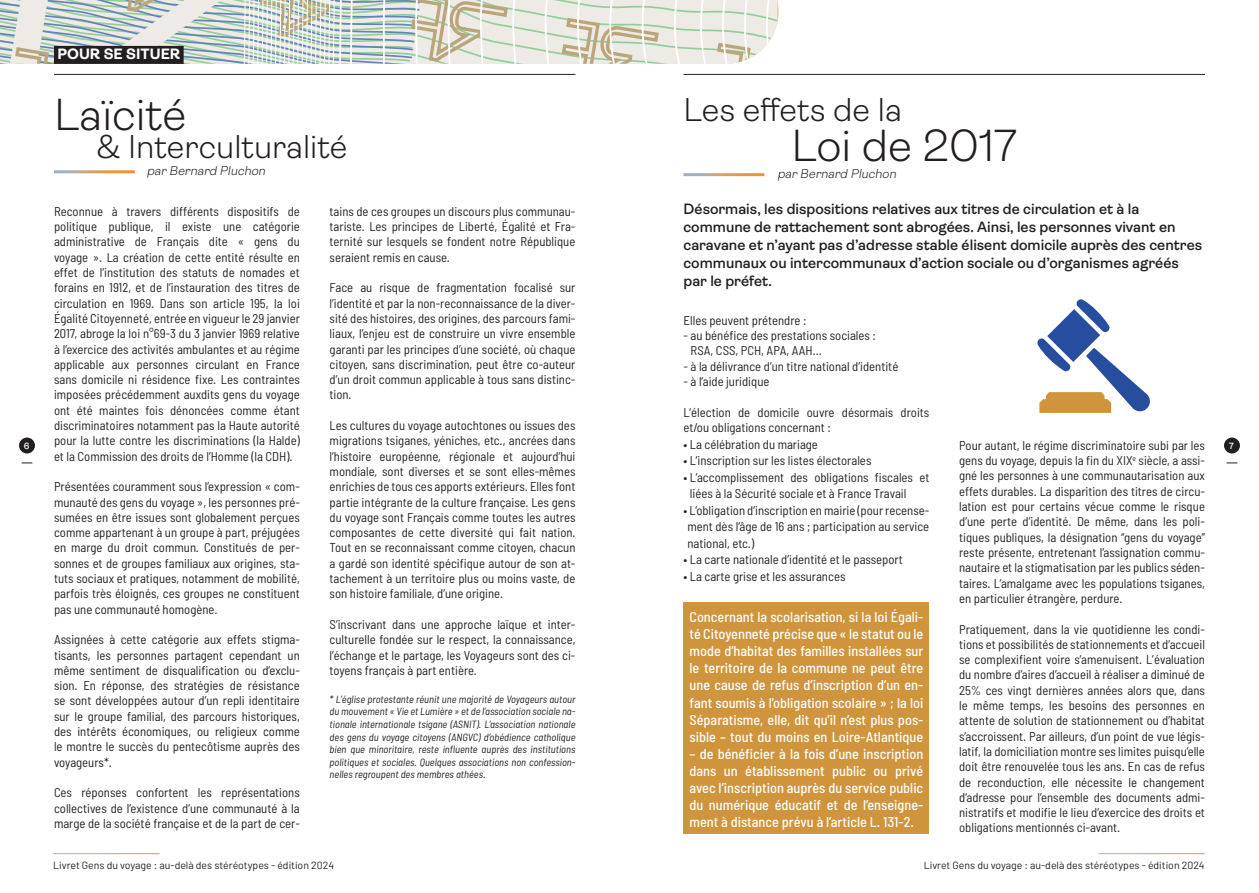
<style>
.page{position:relative;width:1259px;height:893px;background:#fff}
.page>*{position:absolute;margin:0;border:0;box-sizing:border-box;transform-origin:0 0}
.t1{font:300 45px "Ambit";color:#231f20}
.t2{font:300 33px "Ambit";color:#231f20}
.t3{font:600 15px/18px "Ambit";color:#231f20}
.t4{font:700 15px "Ambit";color:#fff}
.t5{font:500 semi-condensed 14.25px/17.1px "Barlow";color:#fff;text-align:justify}
.Paragraphe_de_liste{font:semi-condensed 12.75px/15.3px "Barlow";color:#231f20;text-align:justify}
.Paragraphe_de_liste-2{font:italic 300 12.75px "Ambit";color:#231f20}
.t6{font:italic semi-condensed 10.5px/12.6px "Barlow";color:#231f20;text-align:justify}
.t7{font:10.5px "Barlow";color:#231f20}
.t8{font:600 9px "Ambit";color:#fff}
</style>
<div class="page">
<div style="left:683px;top:602px;width:246px;height:231px;background:#d0943d"></div>
<svg style="left:0;top:0;width:777px;height:64px;background:#d4d9d1"></svg>
<div style="left:54px;top:46px;width:130px;height:18px;background:#231f20"></div>
<hr style="left:54px;top:74px;width:521px;height:1px;background:#231f20">
<hr style="left:683px;top:74px;width:522px;height:1px;background:#231f20">
<svg style="left:1037px;top:299px;width:113px;height:114px"></svg>
<div style="left:19px;top:438px;width:16px;height:15px;background:#231f20;border-radius:50%"></div>
<div style="left:1224px;top:438px;width:16px;height:15px;background:#231f20;border-radius:50%"></div>
<p class="t4" style="left:57px;top:46px;width:124px">POUR SE SITUER</p>
<p class="t1" style="left:54px;top:90px;width:134px">Laïcité</p>
<p class="t2" style="left:97px;top:129px;width:252px">&amp; Interculturalité</p>
<p class="t2" style="left:683px;top:91px;width:220px">Les effets de la</p>
<p class="t1" style="left:791px;top:121px;width:227px">Loi de 2017</p>
<p class="Paragraphe_de_liste-2" style="left:147px;top:164px;width:123px">par Bernard Pluchon</p>
<p class="Paragraphe_de_liste-2" style="left:777px;top:166px;width:123px">par Bernard Pluchon</p>
<p class="t3" style="left:683px;top:200px;width:520px">Désormais, les dispositions relatives aux titres de circulation et à la commune de rattachement sont abrogées. Ainsi, les personnes vivant en caravane et n’ayant pas d’adresse stable élisent domicile auprès des centres communaux ou intercommunaux d’action sociale ou d’organismes agréés par le préfet.</p>
<p class="Paragraphe_de_liste" style="left:54px;top:203px;width:247px">Reconnue à travers différents dispositifs de politique publique, il existe une catégorie administrative de Français dite « gens du voyage ». La création de cette entité résulte en effet de l’institution des statuts de nomades et forains en 1912, et de l’instauration des titres de circulation en 1969. Dans son article 195, la loi Égalité Citoyenneté, entrée en vigueur le 29 janvier 2017, abroge la loi n°69-3 du 3 janvier 1969 relative à l’exercice des activités ambulantes et au régime applicable aux personnes circulant en France sans domicile ni résidence fixe. Les contraintes imposées précédemment auxdits gens du voyage ont été maintes fois dénoncées comme étant discriminatoires notamment pas la Haute autorité pour la lutte contre les discriminations (la Halde) et la Commission des droits de l’Homme (la CDH).</p>
<p class="Paragraphe_de_liste" style="left:54px;top:479px;width:247px">Présentées couramment sous l’expression « com&shy;munauté des gens du voyage », les personnes pré&shy;sumées en être issues sont globalement perçues comme appartenant à un groupe à part, préjugées en marge du droit commun. Constitués de per&shy;sonnes et de groupes familiaux aux origines, sta&shy;tuts sociaux et pratiques, notamment de mobilité, parfois très éloignés, ces groupes ne constituent pas une communauté homogène.</p>
<p class="Paragraphe_de_liste" style="left:54px;top:632px;width:247px">Assignées à cette catégorie aux effets stigma&shy;tisants, les personnes partagent cependant un même sentiment de disqualification ou d’exclu&shy;sion. En réponse, des stratégies de résistance se sont développées autour d’un repli identitaire sur le groupe familial, des parcours historiques, des intérêts économiques, ou religieux comme le montre le succès du pentecôtisme auprès des voyageurs*.</p>
<p class="Paragraphe_de_liste" style="left:54px;top:785px;width:247px">Ces réponses confortent les représentations collectives de l’existence d’une communauté à la marge de la société française et de la part de cer-</p>
<p class="Paragraphe_de_liste" style="left:330px;top:203px;width:247px">tains de ces groupes un discours plus communau&shy;tariste. Les principes de Liberté, Égalité et Fra&shy;ternité sur lesquels se fondent notre République seraient remis en cause.</p>
<p class="Paragraphe_de_liste" style="left:330px;top:280px;width:247px">Face au risque de fragmentation focalisé sur l’identité et par la non-reconnaissance de la diver&shy;sité des histoires, des origines, des parcours fami&shy;liaux, l’enjeu est de construire un vivre ensemble garanti par les principes d’une société, où chaque citoyen, sans discrimination, peut être co-auteur d’un droit commun applicable à tous sans distinc&shy;tion.</p>
<p class="Paragraphe_de_liste" style="left:330px;top:417px;width:247px">Les cultures du voyage autochtones ou issues des migrations tsiganes, yéniches, etc., ancrées dans l’histoire européenne, régionale et aujourd’hui mondiale, sont diverses et se sont elles-mêmes enrichies de tous ces apports extérieurs. Elles font partie intégrante de la culture française. Les gens du voyage sont Français comme toutes les autres composantes de cette diversité qui fait nation.<br>Tout en se reconnaissant comme citoyen, chacun a gardé son identité spécifique autour de son at&shy;tachement à un territoire plus ou moins vaste, de son histoire familiale, d’une origine.</p>
<p class="Paragraphe_de_liste" style="left:330px;top:616px;width:247px">S’inscrivant dans une approche laïque et inter&shy;culturelle fondée sur le respect, la connaissance, l’échange et le partage, les Voyageurs sont des ci&shy;toyens français à part entière.</p>
<p class="t6" style="left:330px;top:692px;width:247px">* L’église protestante réunit une majorité de Voyageurs autour du mouvement « Vie et Lumière » et de l’association sociale na&shy;tionale internationale tsigane (ASNIT). L’association nationale des gens du voyage citoyens (ANGVC) d’obédience catholique bien que minoritaire, reste influente auprès des institutions politiques et sociales. Quelques associations non confession&shy;nelles regroupent des membres athées.</p>
<p class="Paragraphe_de_liste" style="left:683px;top:312px;width:125px">Elles peuvent prétendre :</p>
<p class="Paragraphe_de_liste" style="left:690px;top:328px;width:187px;text-indent:-7px">- au bénéfice des prestations sociales :<br>RSA, CSS, PCH, APA, AAH...</p>
<p class="Paragraphe_de_liste" style="left:683px;top:358px;width:216px">- à la délivrance d’un titre national d’identité</p>
<p class="Paragraphe_de_liste" style="left:683px;top:373px;width:87px">- à l’aide juridique</p>
<p class="Paragraphe_de_liste" style="left:683px;top:404px;width:247px">L’élection de domicile ouvre désormais droits et/ou obligations concernant :</p>
<p class="Paragraphe_de_liste" style="left:683px;top:436px;width:136px">• La célébration du mariage</p>
<p class="Paragraphe_de_liste" style="left:683px;top:452px;width:189px">• L’inscription sur les listes électorales</p>
<p class="Paragraphe_de_liste" style="left:690px;top:468px;width:241px;line-height:16.5px;text-indent:-6px">• L’accomplissement des obligations fiscales et liées à la Sécurité sociale et à France Travail</p>
<p class="Paragraphe_de_liste" style="left:687px;top:501px;width:243px;line-height:16.5px;text-indent:-4px">• L’obligation d’inscription en mairie (pour recense&shy;ment dès l’âge de 16 ans ; participation au service national, etc.)</p>
<p class="Paragraphe_de_liste" style="left:683px;top:551px;width:221px">• La carte nationale d’identité et le passeport</p>
<p class="Paragraphe_de_liste" style="left:683px;top:568px;width:163px">• La carte grise et les assurances</p>
<p class="t5" style="left:689px;top:608px;width:235px">Concernant la scolarisation, si la loi Égali&shy;té Citoyenneté précise que « le statut ou le mode d’habitat des familles installées sur le territoire de la commune ne peut être une cause de refus d’inscription d’un en&shy;fant soumis à l’obligation scolaire » ; la loi Séparatisme, elle, dit qu’il n’est plus pos&shy;sible – tout du moins en Loire-Atlantique</p>
<p class="t5" style="left:689px;top:745px;width:235px">– de bénéficier à la fois d’une inscription dans un établissement public ou privé avec l’inscription auprès du service public du numérique éducatif et de l’enseigne&shy;ment à distance prévu à l’article L. 131-2.</p>
<p class="Paragraphe_de_liste" style="left:959px;top:437px;width:247px">Pour autant, le régime discriminatoire subi par les gens du voyage, depuis la fin du XIX<sup>e</sup> siècle, a assi&shy;gné les personnes à une communautarisation aux effets durables. La disparition des titres de circu&shy;lation est pour certains vécue comme le risque d’une perte d’identité. De même, dans les poli&shy;tiques publiques, la désignation “gens du voyage” reste présente, entretenant l’assignation commu&shy;nautaire et la stigmatisation par les publics séden&shy;taires. L’amalgame avec les populations tsiganes, en particulier étrangère, perdure.</p>
<p class="Paragraphe_de_liste" style="left:959px;top:621px;width:247px">Pratiquement, dans la vie quotidienne les condi&shy;tions et possibilités de stationnements et d’accueil se complexifient voire s’amenuisent. L’évaluation du nombre d’aires d’accueil à réaliser a diminué de 25% ces vingt dernières années alors que, dans le même temps, les besoins des personnes en attente de solution de stationnement ou d’habitat s’accroissent. Par ailleurs, d’un point de vue légis&shy;latif, la domiciliation montre ses limites puisqu’elle doit être renouvelée tous les ans. En cas de refus de reconduction, elle nécessite le changement d’adresse pour l’ensemble des documents admi&shy;nistratifs et modifie le lieu d’exercice des droits et obligations mentionnés ci-avant.</p>
<p class="t8" style="left:24px;top:441px;width:7px">6</p>
<p class="t8" style="left:1229px;top:441px;width:6px">7</p>
<p class="t7" style="left:53px;top:859px;width:282px">Livret Gens du voyage : au-delà des stéréotypes - édition 2024</p>
<p class="t7" style="left:923px;top:859px;width:282px">Livret Gens du voyage : au-delà des stéréotypes - édition 2024</p>
</div>
